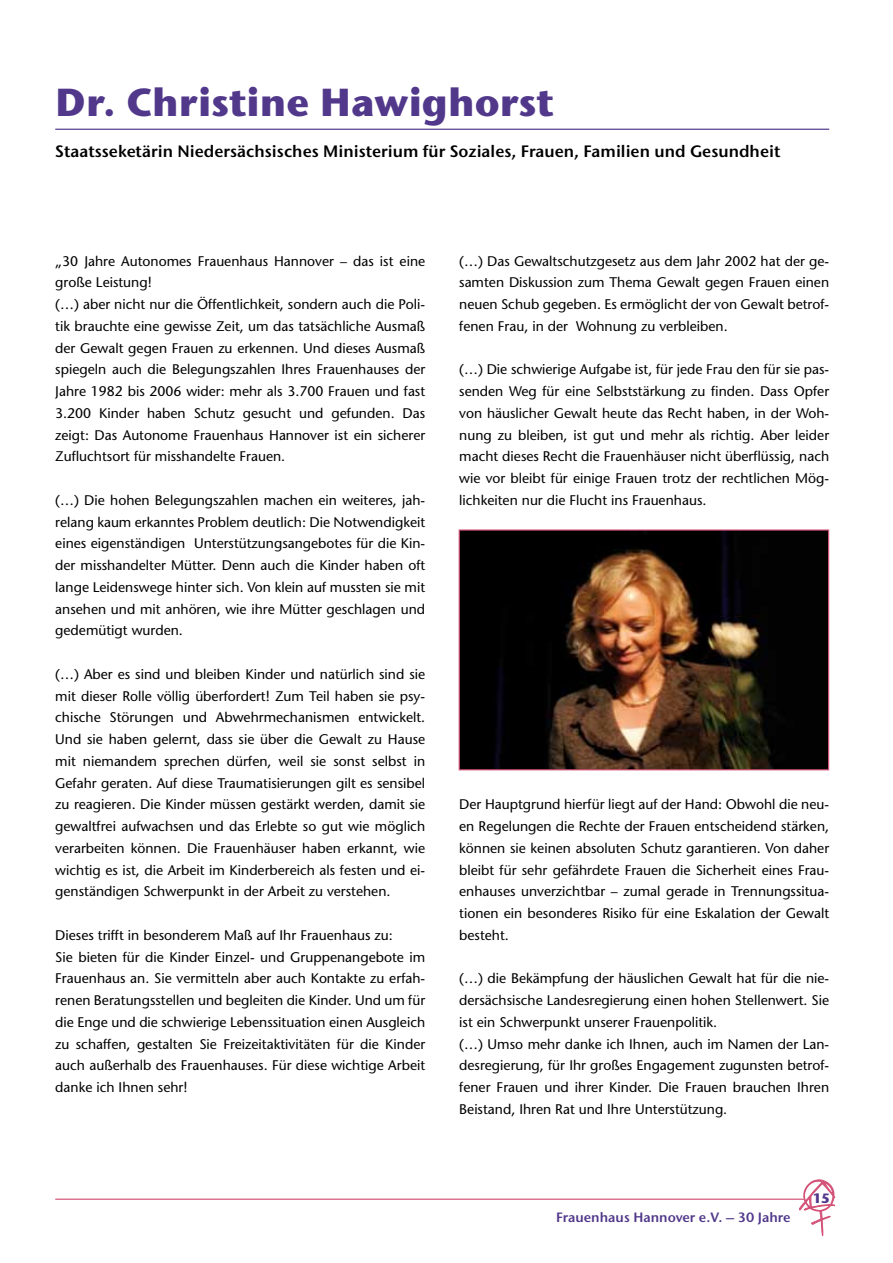
<style>
.page{position:relative;width:893px;height:1263px;background:#fff}
.page>*{position:absolute;margin:0;border:0;box-sizing:border-box;transform-origin:0 0}
.t1{font:700 39px "Stone Sans ITC";color:#51388b}
.t2{font:16.5px "Stone Sans ITC Semi";color:#000}
.t3{font:13.95px/21.8px "Stone Sans";color:#000;text-align:justify}
.t4{font:13.5px "Stone Sans ITC Semi";color:#51388b}
.t5{font:700 13.5px "Stone Sans";color:#51388b}
</style>
<div class="page">
<hr style="left:55px;top:1198px;width:749px;height:2px;background:#d35379">
<svg style="left:799px;top:1179px;width:36px;height:56px"></svg>
<hr style="left:55px;top:129px;width:774px;height:1px;background:#51388b">
<img style="left:461px;top:531px;width:366px;height:237px">
<div style="left:459px;top:529px;width:370px;height:241px;border:1px solid #d35379"></div>
<h1 class="t1" style="left:55px;top:77px;width:500px">Dr. Christine Hawighorst</h1>
<p class="t2" style="left:55px;top:141px;width:727px">Staatsseketärin Niedersächsisches Ministerium für Soziales, Frauen, Familien und Gesundheit</p>
<p class="t3" style="left:55px;top:250px;width:371px;text-align:left">„30 Jahre Autonomes Frauenhaus Hannover – das ist eine große Leistung!<br>(…) aber nicht nur die Öffentlichkeit, sondern auch die Poli&shy;tik brauchte eine gewisse Zeit, um das tatsächliche Ausmaß der Gewalt gegen Frauen zu erkennen. Und dieses Ausmaß spiegeln auch die Belegungszahlen Ihres Frauenhauses der Jahre 1982 bis 2006 wider: mehr als 3.700 Frauen und fast 3.200 Kinder haben Schutz gesucht und gefunden. Das zeigt: Das Autonome Frauenhaus Hannover ist ein sicherer Zufluchtsort für misshandelte Frauen.</p>
<p class="t3" style="left:55px;top:489px;width:371px">(…) Die hohen Belegungszahlen machen ein weiteres, jah&shy;relang kaum erkanntes Problem deutlich: Die Notwendigkeit eines eigenständigen Unterstützungsangebotes für die Kin&shy;der misshandelter Mütter. Denn auch die Kinder haben oft lange Leidenswege hinter sich. Von klein auf mussten sie mit ansehen und mit anhören, wie ihre Mütter geschlagen und gedemütigt wurden.</p>
<p class="t3" style="left:55px;top:663px;width:371px">(…) Aber es sind und bleiben Kinder und natürlich sind sie mit dieser Rolle völlig überfordert! Zum Teil haben sie psy&shy;chische Störungen und Abwehrmechanismen entwickelt.<br>Und sie haben gelernt, dass sie über die Gewalt zu Hause mit niemandem sprechen dürfen, weil sie sonst selbst in Gefahr geraten. Auf diese Traumatisierungen gilt es sensibel zu reagieren. Die Kinder müssen gestärkt werden, damit sie gewaltfrei aufwachsen und das Erlebte so gut wie möglich verarbeiten können. Die Frauenhäuser haben erkannt, wie wichtig es ist, die Arbeit im Kinderbereich als festen und ei&shy;genständigen Schwerpunkt in der Arbeit zu verstehen.</p>
<p class="t3" style="left:55px;top:924px;width:371px;text-align:left">Dieses trifft in besonderem Maß auf Ihr Frauenhaus zu:<br>Sie bieten für die Kinder Einzel- und Gruppenangebote im Frauenhaus an. Sie vermitteln aber auch Kontakte zu erfah&shy;renen Beratungsstellen und begleiten die Kinder. Und um für die Enge und die schwierige Lebenssituation einen Ausgleich zu schaffen, gestalten Sie Freizeitaktivitäten für die Kinder auch außerhalb des Frauenhauses. Für diese wichtige Arbeit danke ich Ihnen sehr!</p>
<p class="t3" style="left:459px;top:250px;width:371px">(…) Das Gewaltschutzgesetz aus dem Jahr 2002 hat der ge&shy;samten Diskussion zum Thema Gewalt gegen Frauen einen neuen Schub gegeben. Es ermöglicht der von Gewalt betrof&shy;fenen Frau, in der Wohnung zu verbleiben.</p>
<p class="t3" style="left:459px;top:359px;width:371px">(…) Die schwierige Aufgabe ist, für jede Frau den für sie pas&shy;senden Weg für eine Selbststärkung zu finden. Dass Opfer von häuslicher Gewalt heute das Recht haben, in der Woh&shy;nung zu bleiben, ist gut und mehr als richtig. Aber leider macht dieses Recht die Frauenhäuser nicht überflüssig, nach wie vor bleibt für einige Frauen trotz der rechtlichen Mög&shy;lichkeiten nur die Flucht ins Frauenhaus.</p>
<p class="t3" style="left:459px;top:794px;width:371px">Der Hauptgrund hierfür liegt auf der Hand: Obwohl die neu&shy;en Regelungen die Rechte der Frauen entscheidend stärken, können sie keinen absoluten Schutz garantieren. Von daher bleibt für sehr gefährdete Frauen die Sicherheit eines Frau&shy;enhauses unverzichtbar – zumal gerade in Trennungssitua&shy;tionen ein besonderes Risiko für eine Eskalation der Gewalt besteht.</p>
<p class="t3" style="left:459px;top:968px;width:371px;text-align:left">(…) die Bekämpfung der häuslichen Gewalt hat für die nie&shy;dersächsische Landesregierung einen hohen Stellenwert. Sie ist ein Schwerpunkt unserer Frauenpolitik.<br>(…) Umso mehr danke ich Ihnen, auch im Namen der Lan&shy;desregierung, für Ihr großes Engagement zugunsten betrof&shy;fener Frauen und ihrer Kinder. Die Frauen brauchen Ihren Beistand, Ihren Rat und Ihre Unterstützung.</p>
<p class="t4" style="left:556px;top:1209px;width:236px">Frauenhaus Hannover e.V. – 30 Jahre</p>
<p class="t5" style="left:813px;top:1190px;width:19px">15</p>
</div>
